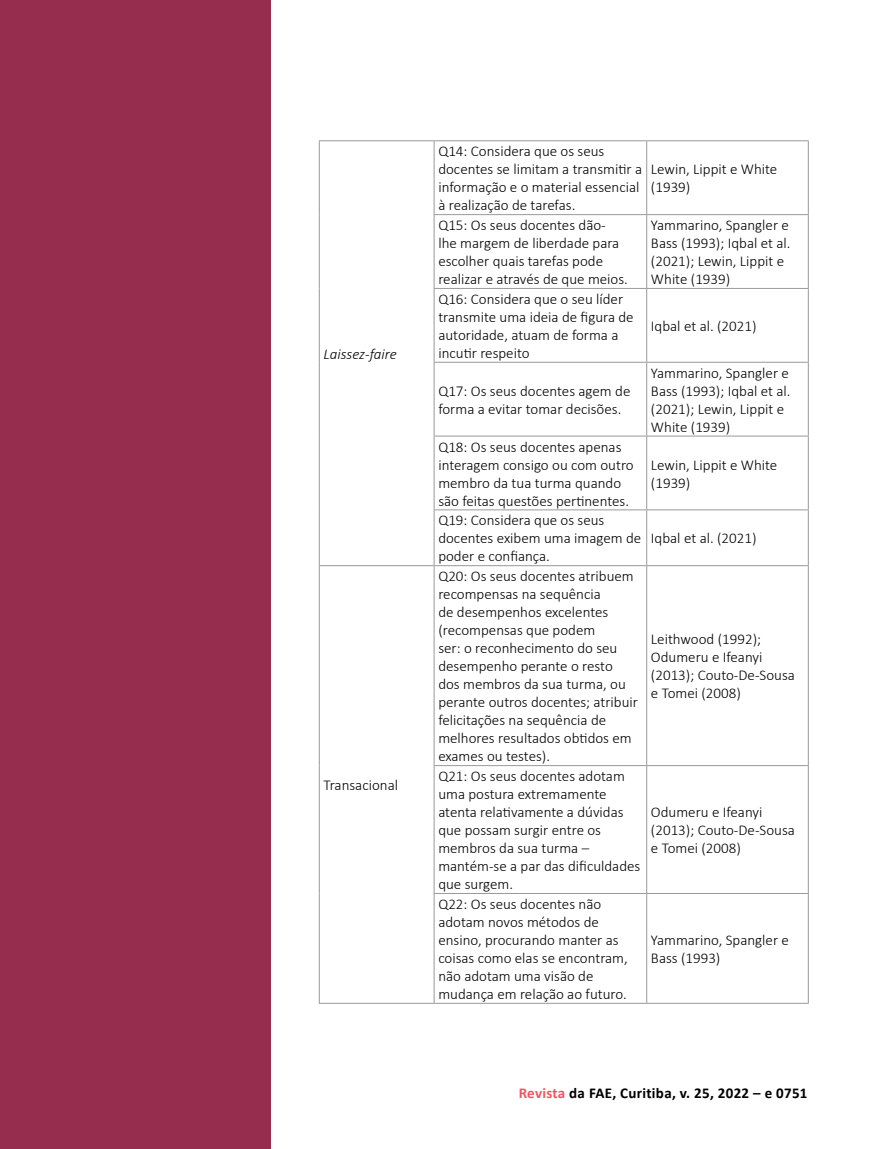
<style>
.page{position:relative;width:893px;height:1149px;background:#fff}
.page>*{position:absolute;margin:0;border:0;box-sizing:border-box;transform-origin:0 0}
.t1{font:300 15px/18px "Calibri";color:#000}
.t2{font:700 15px "Calibri";letter-spacing:.02em;color:#000}
.t3{font:italic 300 15px "Calibri";color:#000}
.s1{color:#f05661}
</style>
<div class="page">
<div style="left:0;top:0;width:270px;height:1148px;background:#962c4e"></div>
<hr style="left:319px;top:140px;width:115px;height:1px;background:#999">
<hr style="left:319px;top:141px;width:1px;height:73px;background:#999">
<hr style="left:434px;top:140px;width:213px;height:1px;background:#999">
<hr style="left:434px;top:141px;width:1px;height:73px;background:#999">
<hr style="left:647px;top:140px;width:162px;height:1px;background:#999">
<hr style="left:646px;top:141px;width:1px;height:73px;background:#999">
<hr style="left:808px;top:141px;width:1px;height:73px;background:#999">
<hr style="left:319px;top:214px;width:1px;height:74px;background:#999">
<hr style="left:434px;top:214px;width:213px;height:1px;background:#999">
<hr style="left:434px;top:215px;width:1px;height:73px;background:#999">
<hr style="left:647px;top:214px;width:162px;height:1px;background:#999">
<hr style="left:646px;top:215px;width:1px;height:73px;background:#999">
<hr style="left:808px;top:215px;width:1px;height:73px;background:#999">
<hr style="left:319px;top:288px;width:1px;height:74px;background:#999">
<hr style="left:434px;top:288px;width:213px;height:1px;background:#999">
<hr style="left:434px;top:289px;width:1px;height:73px;background:#999">
<hr style="left:647px;top:288px;width:162px;height:1px;background:#999">
<hr style="left:646px;top:289px;width:1px;height:73px;background:#999">
<hr style="left:808px;top:289px;width:1px;height:73px;background:#999">
<hr style="left:319px;top:362px;width:1px;height:74px;background:#999">
<hr style="left:434px;top:362px;width:213px;height:1px;background:#999">
<hr style="left:434px;top:362px;width:1px;height:73px;background:#999">
<hr style="left:647px;top:362px;width:162px;height:1px;background:#999">
<hr style="left:646px;top:362px;width:1px;height:73px;background:#999">
<hr style="left:808px;top:362px;width:1px;height:73px;background:#999">
<hr style="left:319px;top:436px;width:1px;height:73px;background:#999">
<hr style="left:434px;top:435px;width:213px;height:1px;background:#999">
<hr style="left:434px;top:436px;width:1px;height:73px;background:#999">
<hr style="left:647px;top:435px;width:162px;height:1px;background:#999">
<hr style="left:646px;top:436px;width:1px;height:73px;background:#999">
<hr style="left:808px;top:436px;width:1px;height:73px;background:#999">
<hr style="left:319px;top:509px;width:1px;height:56px;background:#999">
<hr style="left:434px;top:509px;width:213px;height:1px;background:#999">
<hr style="left:434px;top:510px;width:1px;height:55px;background:#999">
<hr style="left:647px;top:509px;width:162px;height:1px;background:#999">
<hr style="left:646px;top:510px;width:1px;height:55px;background:#999">
<hr style="left:808px;top:510px;width:1px;height:55px;background:#999">
<hr style="left:319px;top:565px;width:115px;height:1px;background:#999">
<hr style="left:319px;top:566px;width:1px;height:199px;background:#999">
<hr style="left:434px;top:565px;width:213px;height:1px;background:#999">
<hr style="left:434px;top:566px;width:1px;height:199px;background:#999">
<hr style="left:647px;top:565px;width:162px;height:1px;background:#999">
<hr style="left:646px;top:566px;width:1px;height:199px;background:#999">
<hr style="left:808px;top:566px;width:1px;height:199px;background:#999">
<hr style="left:319px;top:765px;width:1px;height:128px;background:#999">
<hr style="left:434px;top:765px;width:213px;height:1px;background:#999">
<hr style="left:434px;top:765px;width:1px;height:127px;background:#999">
<hr style="left:647px;top:765px;width:162px;height:1px;background:#999">
<hr style="left:646px;top:765px;width:1px;height:127px;background:#999">
<hr style="left:808px;top:765px;width:1px;height:127px;background:#999">
<hr style="left:319px;top:893px;width:1px;height:109px;background:#999">
<hr style="left:434px;top:892px;width:213px;height:1px;background:#999">
<hr style="left:434px;top:893px;width:1px;height:109px;background:#999">
<hr style="left:647px;top:892px;width:162px;height:1px;background:#999">
<hr style="left:646px;top:893px;width:1px;height:109px;background:#999">
<hr style="left:808px;top:893px;width:1px;height:109px;background:#999">
<hr style="left:319px;top:1002px;width:115px;height:1px;background:#999">
<hr style="left:434px;top:1002px;width:213px;height:1px;background:#999">
<hr style="left:647px;top:1002px;width:162px;height:1px;background:#999">
<p class="t3" style="left:324px;top:344px;width:75px">Laissez-faire</p>
<p class="t1" style="left:324px;top:775px;width:76px">Transacional</p>
<p class="t1" style="left:438px;top:142px;width:205px">Q14: Considera que os seus docentes se limitam a transmitir a informação e o material essencial à realização de tarefas.</p>
<p class="t1" style="left:651px;top:160px;width:128px">Lewin, Lippit e White (1939)</p>
<p class="t1" style="left:438px;top:216px;width:191px">Q15: Os seus docentes dão&shy;lhe margem de liberdade para escolher quais tarefas pode realizar e através de que meios.</p>
<p class="t1" style="left:651px;top:216px;width:141px">Yammarino, Spangler e<br>Bass (1993); Iqbal et al. (2021); Lewin, Lippit e<br>White (1939)</p>
<p class="t1" style="left:438px;top:290px;width:197px">Q16: Considera que o seu líder transmite uma ideia de figura de autoridade, atuam de forma a incutir respeito</p>
<p class="t1" style="left:651px;top:317px;width:107px">Iqbal et al. (2021)</p>
<p class="t1" style="left:438px;top:381px;width:194px">Q17: Os seus docentes agem de forma a evitar tomar decisões.</p>
<p class="t1" style="left:438px;top:437px;width:197px">Q18: Os seus docentes apenas interagem consigo ou com outro membro da tua turma quando são feitas questões pertinentes.</p>
<p class="t1" style="left:438px;top:511px;width:204px">Q19: Considera que os seus docentes exibem uma imagem de poder e confiança.</p>
<p class="t1" style="left:438px;top:567px;width:201px">Q20: Os seus docentes atribuem recompensas na sequência<br>de desempenhos excelentes (recompensas que podem<br>ser: o reconhecimento do seu desempenho perante o resto dos membros da sua turma, ou perante outros docentes; atribuir felicitações na sequência de melhores resultados obtidos em exames ou testes).</p>
<p class="t1" style="left:438px;top:766px;width:203px">Q21: Os seus docentes adotam uma postura extremamente atenta relativamente a dúvidas que possam surgir entre os membros da sua turma – mantém-se a par das dificuldades que surgem.</p>
<p class="t1" style="left:438px;top:894px;width:191px">Q22: Os seus docentes não adotam novos métodos de ensino, procurando manter as coisas como elas se encontram, não adotam uma visão de mudança em relação ao futuro.</p>
<p class="t1" style="left:651px;top:363px;width:141px">Yammarino, Spangler e<br>Bass (1993); Iqbal et al. (2021); Lewin, Lippit e<br>White (1939)</p>
<p class="t1" style="left:651px;top:455px;width:128px">Lewin, Lippit e White (1939)</p>
<p class="t1" style="left:651px;top:529px;width:107px">Iqbal et al. (2021)</p>
<p class="t1" style="left:651px;top:630px;width:145px">Leithwood (1992);<br>Odumeru e Ifeanyi (2013); Couto-De-Sousa e Tomei (2008)</p>
<p class="t1" style="left:651px;top:802px;width:145px">Odumeru e Ifeanyi (2013); Couto-De-Sousa e Tomei (2008)</p>
<p class="t1" style="left:651px;top:930px;width:140px">Yammarino, Spangler e<br>Bass (1993)</p>
<p class="t2" style="left:519px;top:1081px;width:290px"><span class="s1">Revista</span> da FAE, Curitiba, v. 25, 2022 – e 0751</p>
</div>
